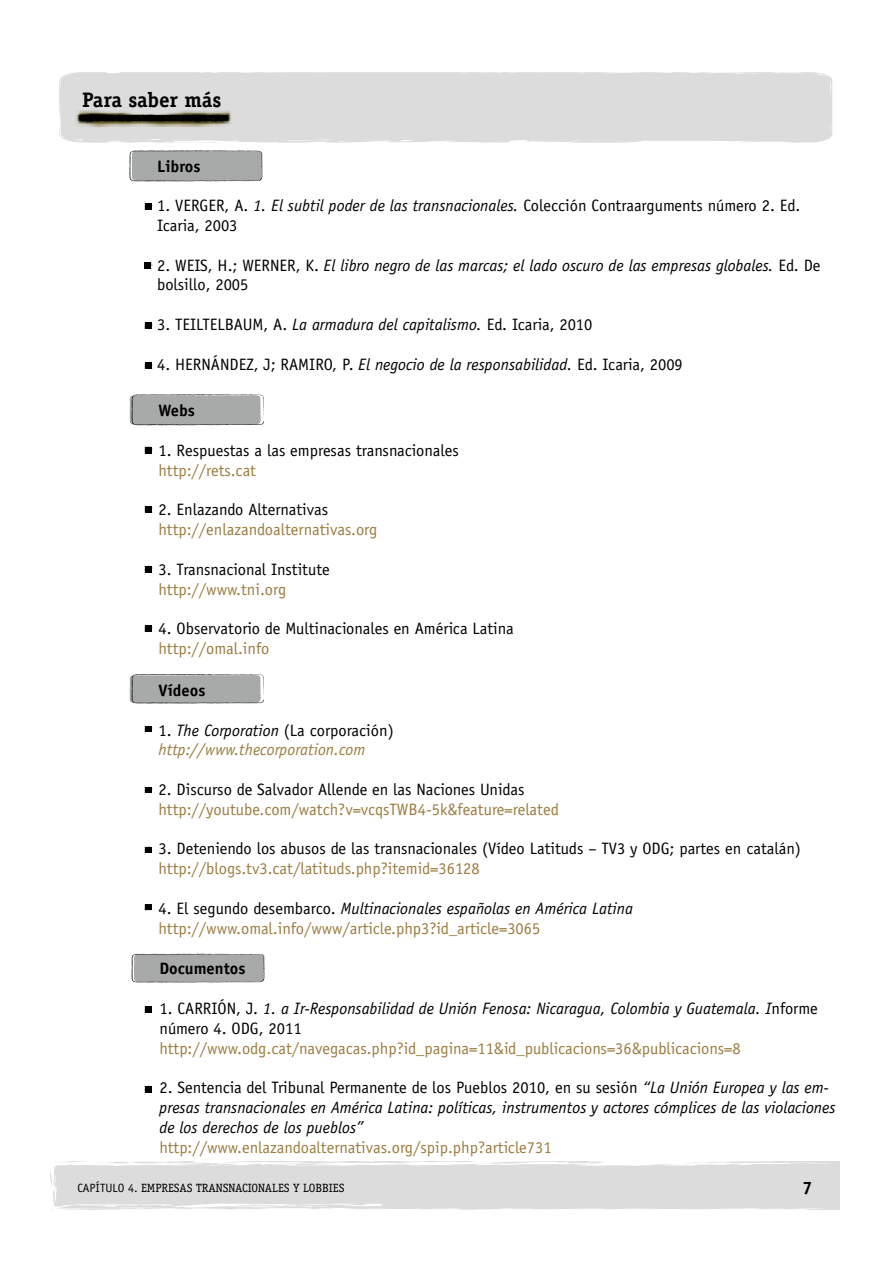
<style>
.page{position:relative;width:893px;height:1263px;background:#fff}
.page>*{position:absolute;margin:0;border:0;box-sizing:border-box;transform-origin:0 0}
.t1{font:700 21px "Officina Serif";color:#000}
.t2{font:700 18px "Officina Serif";color:#000}
.t3{font:16.5px/19.8px "Officina Sans";color:#000}
.t4{font:16.5px/19.8px "Officina Sans";color:#9c7c40}
.t5{font:italic 16.5px/19.8px "Officina Sans";color:#000}
.t6{font:italic 16.5px/19.8px "Officina Sans";color:#9c7c40}
.t7{font:700 16.5px "Officina Sans";color:#000}
.t8{font:12px "Officina Serif";color:#000}
.s1{font-style:italic}
.s2{font-style:normal}
.s3{font-style:normal;color:#000}
.s4{color:#000}
.s5{font-style:italic;color:#000}
.s6{font-family:"Officina Sans"}
</style>
<div class="page">
<svg style="left:50px;top:1161px;width:780px;height:49px;background:#dfdedf"></svg>
<svg style="left:497px;top:1161px;width:38px;height:3px"></svg>
<svg style="left:457px;top:1164px;width:19px;height:1px"></svg>
<svg style="left:387px;top:1161px;width:20px;height:5px"></svg>
<svg style="left:238px;top:1161px;width:38px;height:5px"></svg>
<svg style="left:148px;top:1161px;width:9px;height:2px"></svg>
<svg style="left:197px;top:1161px;width:34px;height:4px"></svg>
<svg style="left:175px;top:1161px;width:15px;height:2px"></svg>
<svg style="left:64px;top:1165px;width:18px;height:1px"></svg>
<svg style="left:73px;top:1203px;width:446px;height:7px"></svg>
<div style="left:780px;top:1161px;width:60px;height:48px;background:#dddcdd"></div>
<svg style="left:59px;top:72px;width:774px;height:109px"></svg>
<svg style="left:144px;top:203px;width:9px;height:7px"></svg>
<svg style="left:144px;top:262px;width:8px;height:7px"></svg>
<svg style="left:144px;top:322px;width:9px;height:7px"></svg>
<svg style="left:144px;top:362px;width:9px;height:7px"></svg>
<svg style="left:132px;top:953px;width:133px;height:29px;background:#a8a9a9"></svg>
<svg style="left:144px;top:1006px;width:8px;height:7px"></svg>
<svg style="left:129px;top:394px;width:135px;height:32px;background:#aaa"></svg>
<svg style="left:144px;top:447px;width:9px;height:7px"></svg>
<svg style="left:144px;top:506px;width:9px;height:7px"></svg>
<svg style="left:144px;top:566px;width:9px;height:7px"></svg>
<svg style="left:144px;top:625px;width:9px;height:7px"></svg>
<svg style="left:144px;top:847px;width:8px;height:6px"></svg>
<svg style="left:129px;top:674px;width:135px;height:30px;background:#a8a9a9"></svg>
<svg style="left:144px;top:787px;width:9px;height:6px"></svg>
<svg style="left:144px;top:726px;width:9px;height:6px"></svg>
<svg style="left:144px;top:904px;width:8px;height:6px"></svg>
<svg style="left:144px;top:1086px;width:8px;height:6px"></svg>
<img style="left:76px;top:111px;width:157px;height:17px">
<p class="t1" style="left:82px;top:86px;width:141px">Para saber más</p>
<p class="t7" style="left:157px;top:156px;width:45px">Libros</p>
<p class="t3" style="left:157px;top:196px;width:645px">1. VERGER, A. <span class="s1">1. El subtil poder de las transnacionales.</span> Colección Contraarguments número 2. Ed.<br>Icaria, 2003</p>
<p class="t5" style="left:157px;top:255px;width:665px"><span class="s2">2. WEIS, H.; WERNER, K.</span> El libro negro de las marcas; el lado oscuro de las empresas globales. <span class="s2">Ed. De bolsillo, 2005</span></p>
<p class="t3" style="left:157px;top:315px;width:437px">3. TEILTELBAUM, A. <span class="s1">La armadura del capitalismo.</span> Ed. Icaria, 2010</p>
<p class="t3" style="left:157px;top:354px;width:527px">4. HERNÁNDEZ, J; RAMIRO, P. <span class="s1">El negocio de la responsabilidad.</span> Ed. Icaria, 2009</p>
<p class="t7" style="left:159px;top:400px;width:38px">Webs</p>
<p class="t3" style="left:159px;top:440px;width:302px">1. Respuestas a las empresas transnacionales</p>
<p class="t4" style="left:159px;top:460px;width:99px">http://rets.cat</p>
<p class="t3" style="left:159px;top:500px;width:171px">2. Enlazando Alternativas</p>
<p class="t4" style="left:159px;top:520px;width:220px">http://enlazandoalternativas.org</p>
<p class="t3" style="left:159px;top:559px;width:173px">3. Transnacional Institute</p>
<p class="t4" style="left:159px;top:579px;width:129px">http://www.tni.org</p>
<p class="t3" style="left:159px;top:619px;width:357px">4. Observatorio de Multinacionales en América Latina</p>
<p class="t4" style="left:159px;top:638px;width:112px">http://omal.info</p>
<p class="t7" style="left:159px;top:680px;width:48px">Vídeos</p>
<p class="t6" style="left:159px;top:720px;width:237px"><span class="s3">1.</span> <span class="s4">The Corporation</span> <span class="s3">(La corporación) </span>http://www.thecorporation.com</p>
<p class="t3" style="left:159px;top:779px;width:367px">2. Discurso de Salvador Allende en las Naciones Unidas</p>
<p class="t4" style="left:159px;top:799px;width:402px">http://youtube.com/watch?v=vcqsTWB4-5k&amp;feature=related</p>
<p class="t3" style="left:159px;top:839px;width:644px">3. Deteniendo los abusos de las transnacionales (Vídeo Latituds – TV3 y ODG; partes en catalán)</p>
<p class="t4" style="left:159px;top:859px;width:323px">http://blogs.tv3.cat/latituds.php?itemid=36128</p>
<p class="t4" style="left:159px;top:898px;width:476px"><span class="s4">4. El segundo desembarco.</span> <span class="s5">Multinacionales españolas en América Latina </span>http://www.omal.info/www/article.php3?id_article=3065</p>
<p class="t7" style="left:160px;top:958px;width:87px">Documentos</p>
<p class="t5" style="left:160px;top:998px;width:660px"><span class="s2">1. CARRIÓN, J.</span> 1. a Ir-Responsabilidad de Unión Fenosa: Nicaragua, Colombia y Guatemala. I<span class="s2">nforme número 4. ODG, 2011</span></p>
<p class="t4" style="left:160px;top:1038px;width:583px">http://www.odg.cat/navegacas.php?id_pagina=11&amp;id_publicacions=36&amp;publicacions=8</p>
<p class="t5" style="left:160px;top:1078px;width:678px"><span class="s2">2. Sentencia del Tribunal Permanente de los Pueblos 2010, en su sesión</span> “La Unión Europea y las em&shy;presas transnacionales en América Latina: políticas, instrumentos y actores cómplices de las violaciones de los derechos de los pueblos”</p>
<p class="t4" style="left:160px;top:1137px;width:394px">http://www.enlazandoalternativas.org/spip.php?article731</p>
<p class="t8" style="left:77px;top:1181px;width:269px"><span class="s6">CAPÍTULO 4.</span> EMPRESAS TRANSNACIONALES Y LOBBIES</p>
<p class="t2" style="left:803px;top:1176px;width:12px">7</p>
</div>
